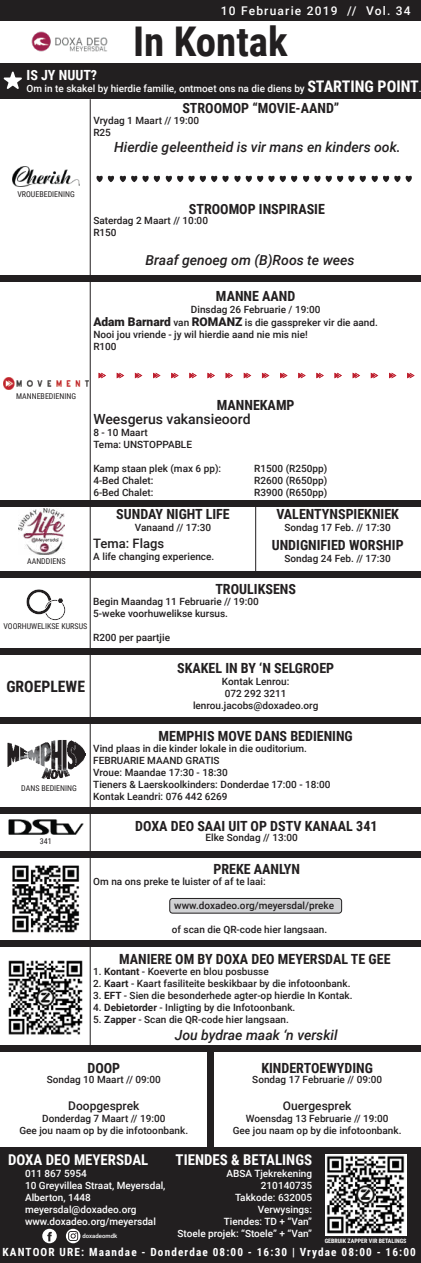
<style>
.page{position:relative;width:421px;height:1263px;background:#fff}
.page>*{position:absolute;margin:0;border:0;box-sizing:border-box;transform-origin:0 0}
.t1{font:700 40.9px "Roboto Condensed";color:#221f20}
.t2{font:700 15.7px "Roboto Condensed";color:#221f20}
.t3{font:700 14.9px "Roboto Condensed";color:#fff}
.t4{font:700 14px "Roboto Condensed";color:#221f20}
.t5{font:italic 500 14px "Roboto";color:#221f20}
.t6{font:500 14px "Roboto";color:#221f20}
.t7{font:700 14px "Roboto Condensed";color:#fff}
.t8{font:500 13px "Roboto";color:#221f20}
.t9{font:500 12px "Roboto";letter-spacing:.1em;color:#fff}
.t10{font:500 12px "Roboto";color:#221f20}
.t11{font:700 11.2px "Roboto Condensed";letter-spacing:.1em;color:#fff}
.t12{font:500 10px/12px "Roboto";color:#221f20}
.t13{font:500 10px/12px "Roboto";color:#fff}
.t14{font:8px "Roboto Condensed";color:#221f20}
.t15{font:700 6px "Roboto Condensed";color:#fff}
.t16{font:500 6px "Roboto";color:#fff}
.s1{font-family:"Roboto Condensed";font-weight:700;font-size:16px}
.s2{font-weight:900;font-size:12px}
.s3{font-weight:700}
</style>
<div class="page">
<div style="left:0;top:0;width:421px;height:20px;background:#221f20"></div>
<img style="left:32px;top:32px;width:76px;height:20px">
<div style="left:0;top:1147px;width:421px;height:116px;background:#221f20"></div>
<img style="left:325px;top:1154px;width:81px;height:81px">
<svg style="left:66px;top:1229px;width:14px;height:14px"></svg>
<svg style="left:42px;top:1229px;width:15px;height:14px"></svg>
<div style="left:0;top:1046px;width:421px;height:6px;background:#221f20"></div>
<div style="left:207px;top:1052px;width:6px;height:95px;background:#221f20"></div>
<div style="left:0;top:63px;width:421px;height:36px;background:#221f20"></div>
<svg style="left:3px;top:71px;width:19px;height:18px"></svg>
<img style="left:13px;top:166px;width:66px;height:21px">
<div style="left:0;top:276px;width:421px;height:6px;background:#221f20"></div>
<hr style="left:90px;top:99px;width:1px;height:402px;background:#221f20">
<img style="left:4px;top:378px;width:84px;height:11px">
<svg style="left:96px;top:176px;width:316px;height:6px"></svg>
<svg style="left:244px;top:373px;width:7px;height:5px"></svg>
<svg style="left:262px;top:373px;width:7px;height:5px"></svg>
<svg style="left:280px;top:373px;width:7px;height:5px"></svg>
<svg style="left:298px;top:373px;width:8px;height:5px"></svg>
<svg style="left:316px;top:373px;width:8px;height:5px"></svg>
<svg style="left:335px;top:373px;width:7px;height:5px"></svg>
<svg style="left:353px;top:373px;width:7px;height:5px"></svg>
<svg style="left:371px;top:373px;width:7px;height:5px"></svg>
<svg style="left:389px;top:373px;width:7px;height:5px"></svg>
<svg style="left:407px;top:373px;width:8px;height:5px"></svg>
<svg style="left:207px;top:373px;width:8px;height:5px"></svg>
<svg style="left:226px;top:373px;width:7px;height:5px"></svg>
<svg style="left:135px;top:373px;width:7px;height:5px"></svg>
<svg style="left:153px;top:373px;width:7px;height:5px"></svg>
<svg style="left:171px;top:373px;width:8px;height:5px"></svg>
<svg style="left:189px;top:373px;width:8px;height:5px"></svg>
<svg style="left:99px;top:373px;width:7px;height:5px"></svg>
<svg style="left:117px;top:373px;width:7px;height:5px"></svg>
<div style="left:170px;top:898px;width:172px;height:15px;background:#d1d2d4;border-radius:3px"></div>
<div style="left:169px;top:898px;width:173px;height:16px;border:1px solid #221f20;border-radius:3px"></div>
<img style="left:12px;top:865px;width:68px;height:68px">
<div style="left:0;top:718px;width:421px;height:6px;background:#221f20"></div>
<div style="left:0;top:649px;width:421px;height:6px;background:#221f20"></div>
<div style="left:0;top:571px;width:421px;height:6px;background:#221f20"></div>
<div style="left:0;top:807px;width:421px;height:7px;background:#221f20"></div>
<div style="left:0;top:941px;width:421px;height:6px;background:#221f20"></div>
<div style="left:0;top:851px;width:421px;height:6px;background:#221f20"></div>
<img style="left:8px;top:820px;width:75px;height:14px">
<img style="left:8px;top:960px;width:75px;height:75px">
<hr style="left:90px;top:507px;width:1px;height:538px;background:#221f20">
<svg style="left:26px;top:589px;width:40px;height:32px"></svg>
<img style="left:18px;top:509px;width:47px;height:46px">
<hr style="left:255px;top:507px;width:1px;height:64px;background:#221f20">
<img style="left:8px;top:740px;width:77px;height:39px">
<div style="left:0;top:501px;width:421px;height:6px;background:#221f20"></div>
<p class="t9" style="left:221px;top:5px;width:191px">10 Februarie 2019 // Vol. 34</p>
<h1 class="t1" style="left:133px;top:24px;width:156px">In Kontak</h1>
<h3 class="t7" style="left:27px;top:69px;width:72px">IS JY NUUT?</h3>
<p class="t13" style="left:27px;top:83px;width:397px">Om in te skakel by hierdie familie, ontmoet ons na die diens by <span class="s1">STARTING POINT</span>.</p>
<h3 class="t4" style="left:182px;top:102px;width:158px">STROOMOP “MOVIE-AAND”</h3>
<p class="t12" style="left:93px;top:115px;width:107px">Vrydag 1 Maart // 19:00<br>R25</p>
<h3 class="t5" style="left:114px;top:141px;width:288px">Hierdie geleentheid is vir mans en kinders ook.</h3>
<p class="t14" style="left:17px;top:189px;width:59px">VROUEBEDIENING</p>
<h3 class="t4" style="left:189px;top:203px;width:138px">STROOMOP INSPIRASIE</h3>
<p class="t12" style="left:93px;top:216px;width:116px">Saterdag 2 Maart // 10:00<br>R150</p>
<h3 class="t5" style="left:146px;top:254px;width:211px">Braaf genoeg om (B)Roos te wees</h3>
<h3 class="t4" style="left:216px;top:290px;width:81px">MANNE AAND</h3>
<p class="t12" style="left:191px;top:304px;width:131px">Dinsdag 26 Februarie / 19:00</p>
<p class="t14" style="left:16px;top:391px;width:62px">MANNEBEDIENING</p>
<p class="t14" style="left:27px;top:556px;width:40px">AANDDIENS</p>
<p class="t12" style="left:93px;top:318px;width:286px"><span class="s2">Adam Barnard</span> van <span class="s2">ROMANZ</span> is die gasspreker vir die aand.<br>Nooi jou vriende - jy wil hierdie aand nie mis nie!<br>R100</p>
<h3 class="t4" style="left:217px;top:399px;width:79px">MANNEKAMP</h3>
<h3 class="t6" style="left:93px;top:413px;width:159px">Weesgerus vakansieoord</h3>
<p class="t12" style="left:93px;top:427px;width:100px">8 - 10 Maart<br>Tema: UNSTOPPABLE</p>
<p class="t12" style="left:93px;top:463px;width:129px">Kamp staan plek (max 6 pp):</p>
<p class="t12" style="left:254px;top:463px;width:75px">R1500 (R250pp)</p>
<p class="t12" style="left:93px;top:475px;width:62px">4-Bed Chalet:</p>
<p class="t12" style="left:254px;top:475px;width:75px">R2600 (R650pp)</p>
<p class="t12" style="left:93px;top:487px;width:62px">6-Bed Chalet:</p>
<p class="t12" style="left:254px;top:487px;width:75px">R3900 (R650pp)</p>
<h3 class="t4" style="left:116px;top:508px;width:115px">SUNDAY NIGHT LIFE</h3>
<p class="t12" style="left:135px;top:522px;width:78px">Vanaand // 17:30</p>
<h3 class="t8" style="left:93px;top:537px;width:72px">Tema: Flags</h3>
<p class="t12" style="left:93px;top:551px;width:123px">A life changing experience.</p>
<h3 class="t4" style="left:276px;top:508px;width:124px">VALENTYNSPIEKNIEK</h3>
<p class="t12" style="left:284px;top:522px;width:108px">Sondag 17 Feb. // 17:30</p>
<h3 class="t4" style="left:272px;top:540px;width:133px">UNDIGNIFIED WORSHIP</h3>
<p class="t12" style="left:284px;top:553px;width:108px">Sondag 24 Feb. // 17:30</p>
<h3 class="t4" style="left:215px;top:584px;width:82px">TROULIKSENS</h3>
<p class="t12" style="left:93px;top:596px;width:167px">Begin Maandag 11 Februarie // 19:00<br>5-weke voorhuwelikse kursus.</p>
<p class="t12" style="left:93px;top:632px;width:78px">R200 per paartjie</p>
<p class="t14" style="left:3px;top:621px;width:85px">VOORHUWELIKSE KURSUS</p>
<h2 class="t2" style="left:6px;top:679px;width:80px">GROEPLEWE</h2>
<p class="t14" style="left:21px;top:783px;width:57px">DANS BEDIENING</p>
<h3 class="t4" style="left:177px;top:663px;width:159px">SKAKEL IN BY ‘N SELGROEP</h3>
<p class="t12" style="left:193px;top:676px;width:127px;text-align:center">Kontak Lenrou:<br>072 292 3211 lenrou.jacobs@doxadeo.org</p>
<h3 class="t4" style="left:159px;top:730px;width:196px">MEMPHIS MOVE DANS BEDIENING</h3>
<p class="t12" style="left:93px;top:743px;width:239px">Vind plaas in die kinder lokale in die ouditorium.<br>FEBRUARIE MAAND GRATIS<br>Vroue: Maandae 17:30 - 18:30<br>Tieners &amp; Laerskoolkinders: Donderdae 17:00 - 18:00<br>Kontak Leandri: 076 442 6269</p>
<h3 class="t4" style="left:135px;top:820px;width:244px">DOXA DEO SAAI UIT OP DSTV KANAAL 341</h3>
<p class="t14" style="left:40px;top:836px;width:13px">341</p>
<p class="t12" style="left:206px;top:832px;width:94px">Elke Sondag // 13:00</p>
<h3 class="t4" style="left:213px;top:863px;width:88px">PREKE AANLYN</h3>
<p class="t12" style="left:93px;top:876px;width:174px">Om na ons preke te luister of af te laai:</p>
<p class="t12" style="left:174px;top:900px;width:161px">www.doxadeo.org/meyersdal/preke</p>
<p class="t12" style="left:172px;top:924px;width:157px">of scan die QR-code hier langsaan.</p>
<h3 class="t4" style="left:119px;top:953px;width:273px">MANIERE OM BY DOXA DEO MEYERSDAL TE GEE</h3>
<p class="t12" style="left:93px;top:966px;width:177px">1. <span class="s3">Kontant</span> - Koeverte en blou posbusse</p>
<p class="t12" style="left:93px;top:978px;width:259px">2. <span class="s3">Kaart</span> - Kaart fasiliteite beskikbaar by die infotoonbank.</p>
<p class="t12" style="left:93px;top:990px;width:261px">3. <span class="s3">EFT</span> - Sien die besonderhede agter-op hierdie In Kontak.</p>
<p class="t12" style="left:93px;top:1002px;width:204px">4. <span class="s3">Debietorder</span> - Inligting by die Infotoonbank.</p>
<p class="t12" style="left:93px;top:1014px;width:197px">5. <span class="s3">Zapper</span> - Scan die QR-code hier langsaan.</p>
<h3 class="t5" style="left:175px;top:1028px;width:164px">Jou bydrae maak ‘n verskil</h3>
<h3 class="t4" style="left:87px;top:1062px;width:34px">DOOP</h3>
<p class="t12" style="left:47px;top:1075px;width:116px">Sondag 10 Maart // 09:00</p>
<p class="t10" style="left:68px;top:1100px;width:73px">Doopgesprek</p>
<p class="t12" style="left:19px;top:1113px;width:170px;text-align:center">Donderdag 7 Maart // 19:00<br>Gee jou naam op by die infotoonbank.</p>
<h3 class="t4" style="left:261px;top:1062px;width:113px">KINDERTOEWYDING</h3>
<p class="t12" style="left:252px;top:1075px;width:131px">Sondag 17 Februarie // 09:00</p>
<p class="t10" style="left:283px;top:1100px;width:70px">Ouergesprek</p>
<p class="t12" style="left:233px;top:1113px;width:170px;text-align:center">Woensdag 13 Februarie // 19:00<br>Gee jou naam op by die infotoonbank.</p>
<h3 class="t3" style="left:8px;top:1153px;width:142px">DOXA DEO MEYERSDAL</h3>
<h3 class="t3" style="left:176px;top:1153px;width:138px">TIENDES &amp; BETALINGS</h3>
<p class="t13" style="left:25px;top:1168px;width:142px">011 867 5954<br>10 Greyvillea Straat, Meyersdal,<br>Alberton, 1448 meyersdal@doxadeo.org www.doxadeo.org/meyersdal</p>
<p class="t13" style="left:178px;top:1168px;width:136px;text-align:right">ABSA Tjekrekening<br>210140735<br>Takkode: 632005<br>Verwysings:<br>Tiendes: TD + “Van”<br>Stoele projek: “Stoele” + “Van”</p>
<p class="t16" style="left:82px;top:1233px;width:36px">doxadeomdk</p>
<p class="t15" style="left:325px;top:1238px;width:83px">GEBRUIK ZAPPER VIR BETALINGS</p>
<p class="t11" style="left:3px;top:1247px;width:415px">KANTOOR URE: Maandae - Donderdae 08:00 - 16:30 | Vrydae 08:00 - 16:00</p>
</div>
